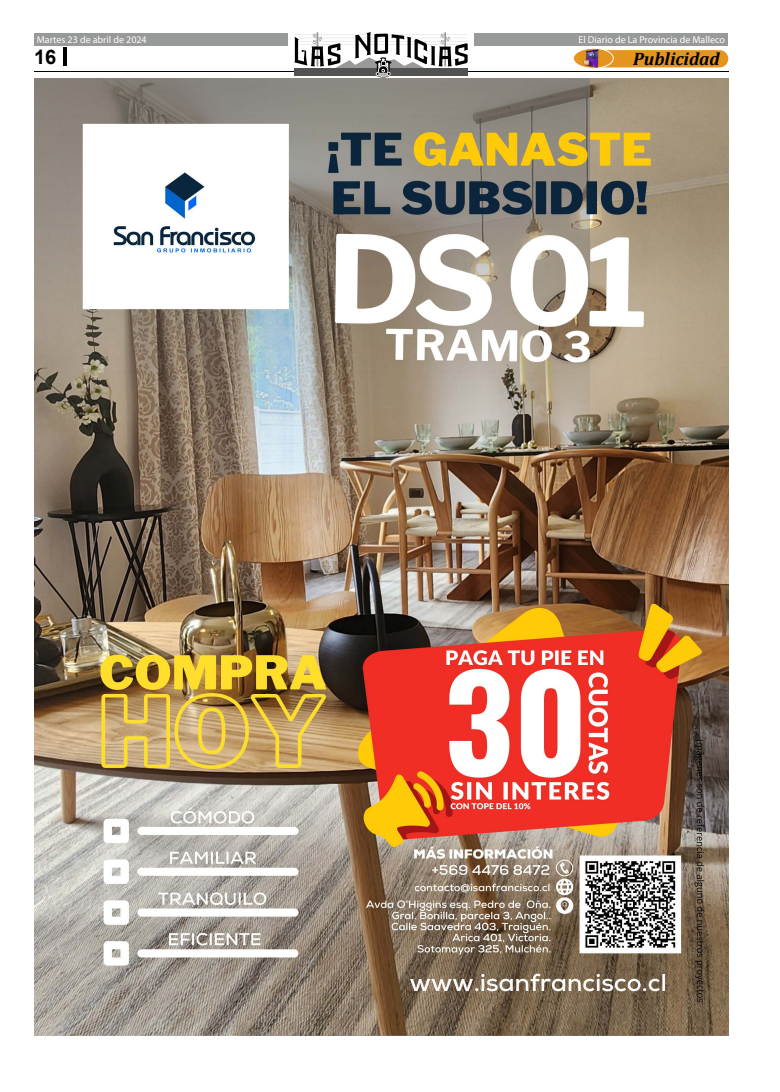
<style>
.page{position:relative;width:780px;height:1092px;background:#fff}
.page>*{position:absolute;margin:0;border:0;box-sizing:border-box;transform-origin:0 0}
.t1{font:700 20px "Arial";color:#000}
.t2{font:italic 700 18px "Cambria";color:#000}
.t3{font:10px "Myriad Pro";color:#fffefd}
</style>
<div class="page">
<div style="left:34px;top:34px;width:254px;height:12px;background:#989999"></div>
<div style="left:474px;top:34px;width:254px;height:12px;background:#989999"></div>
<hr style="left:34px;top:71px;width:694px;height:1px;background:#000">
<svg style="left:294px;top:32px;width:174px;height:46px"></svg>
<hr style="left:63px;top:47px;width:3px;height:19px;background:#000">
<img style="left:34px;top:79px;width:695px;height:956px">
<div style="left:584px;top:50px;width:144px;height:17px;background:#e5941e;border-radius:9px"></div>
<svg style="left:573px;top:48px;width:40px;height:20px"></svg>
<div style="left:573px;top:48px;width:40px;height:21px;border:1px solid #fffefd;border-radius:50%"></div>
<img style="left:582px;top:49px;width:18px;height:18px">
<p class="t3" style="left:37px;top:34px;width:111px">Martes 23 de abril de 2024</p>
<p class="t3" style="left:578px;top:34px;width:148px">El Diario de La Provincia de Malleco</p>
<h1 class="t1" style="left:34px;top:43px;width:24px">16</h1>
<h2 class="t2" style="left:633px;top:46px;width:88px">Publicidad</h2>
</div>
